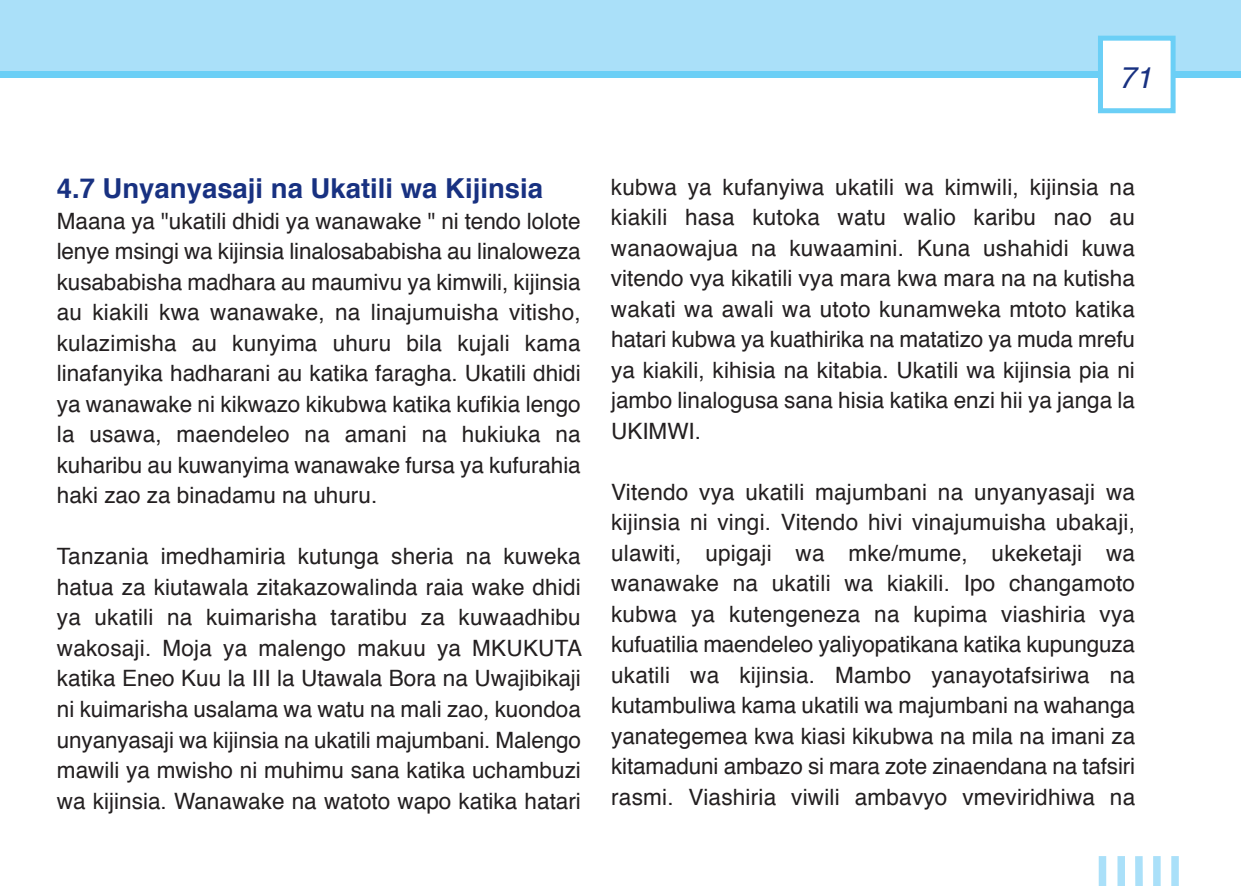
<style>
.page{position:relative;width:1241px;height:886px;background:#fff}
.page>*{position:absolute;margin:0;border:0;box-sizing:border-box;transform-origin:0 0}
.t1{font:italic 30px "Helvetica";color:#183181}
.t2{font:700 27.5px "Helvetica";color:#183181}
.t3{font:22.5px/30.5px "Helvetica";color:#231f20;text-align:justify}
</style>
<div class="page">
<div style="left:0;top:0;width:1240px;height:78px;background:#aae0f9"></div>
<div style="left:1098px;top:856px;width:7px;height:30px;background:#aae0f9"></div>
<div style="left:1117px;top:856px;width:7px;height:30px;background:#aae0f9"></div>
<div style="left:1134px;top:856px;width:8px;height:30px;background:#aae0f9"></div>
<svg style="left:1153px;top:856px;width:7px;height:30px"></svg>
<div style="left:1171px;top:856px;width:7px;height:30px;background:#aae0f9"></div>
<div style="left:1px;top:71px;width:1239px;height:7px;background:#6bcff6"></div>
<div style="left:1102px;top:41px;width:68px;height:67px;background:#fff"></div>
<div style="left:1097px;top:36px;width:78px;height:77px;border:5px solid #6bcff6"></div>
<h1 class="t1" style="left:1118px;top:65px;width:41px">71</h1>
<p class="t2" style="left:57px;top:177px;width:488px">4.7 Unyanyasaji na Ukatili wa Kijinsia</p>
<p class="t3" style="left:57px;top:208px;width:525px">Maana ya "ukatili dhidi ya wanawake " ni tendo lolote lenye msingi wa kijinsia linalosababisha au linaloweza kusababisha madhara au maumivu ya kimwili, kijinsia au kiakili kwa wanawake, na linajumuisha vitisho, kulazimisha au kunyima uhuru bila kujali kama linafanyika hadharani au katika faragha. Ukatili dhidi ya wanawake ni kikwazo kikubwa katika kufikia lengo la usawa, maendeleo na amani na hukiuka na kuharibu au kuwanyima wanawake fursa ya kufurahia haki zao za binadamu na uhuru.</p>
<p class="t3" style="left:57px;top:543px;width:526px">Tanzania imedhamiria kutunga sheria na kuweka hatua za kiutawala zitakazowalinda raia wake dhidi ya ukatili na kuimarisha taratibu za kuwaadhibu wakosaji. Moja ya malengo makuu ya MKUKUTA katika Eneo Kuu la III la Utawala Bora na Uwajibikaji ni kuimarisha usalama wa watu na mali zao, kuondoa unyanyasaji wa kijinsia na ukatili majumbani. Malengo mawili ya mwisho ni muhimu sana katika uchambuzi wa kijinsia. Wanawake na watoto wapo katika hatari</p>
<p class="t3" style="left:611px;top:173px;width:525px">kubwa ya kufanyiwa ukatili wa kimwili, kijinsia na kiakili hasa kutoka watu walio karibu nao au wanaowajua na kuwaamini. Kuna ushahidi kuwa vitendo vya kikatili vya mara kwa mara na na kutisha wakati wa awali wa utoto kunamweka mtoto katika hatari kubwa ya kuathirika na matatizo ya muda mrefu ya kiakili, kihisia na kitabia. Ukatili wa kijinsia pia ni jambo linalogusa sana hisia katika enzi hii ya janga la UKIMWI.</p>
<p class="t3" style="left:611px;top:478px;width:525px">Vitendo vya ukatili majumbani na unyanyasaji wa kijinsia ni vingi. Vitendo hivi vinajumuisha ubakaji, ulawiti, upigaji wa mke/mume, ukeketaji wa wanawake na ukatili wa kiakili. Ipo changamoto kubwa ya kutengeneza na kupima viashiria vya kufuatilia maendeleo yaliyopatikana katika kupunguza ukatili wa kijinsia. Mambo yanayotafsiriwa na kutambuliwa kama ukatili wa majumbani na wahanga yanategemea kwa kiasi kikubwa na mila na imani za kitamaduni ambazo si mara zote zinaendana na tafsiri rasmi. Viashiria viwili ambavyo vmeviridhiwa na</p>
</div>
